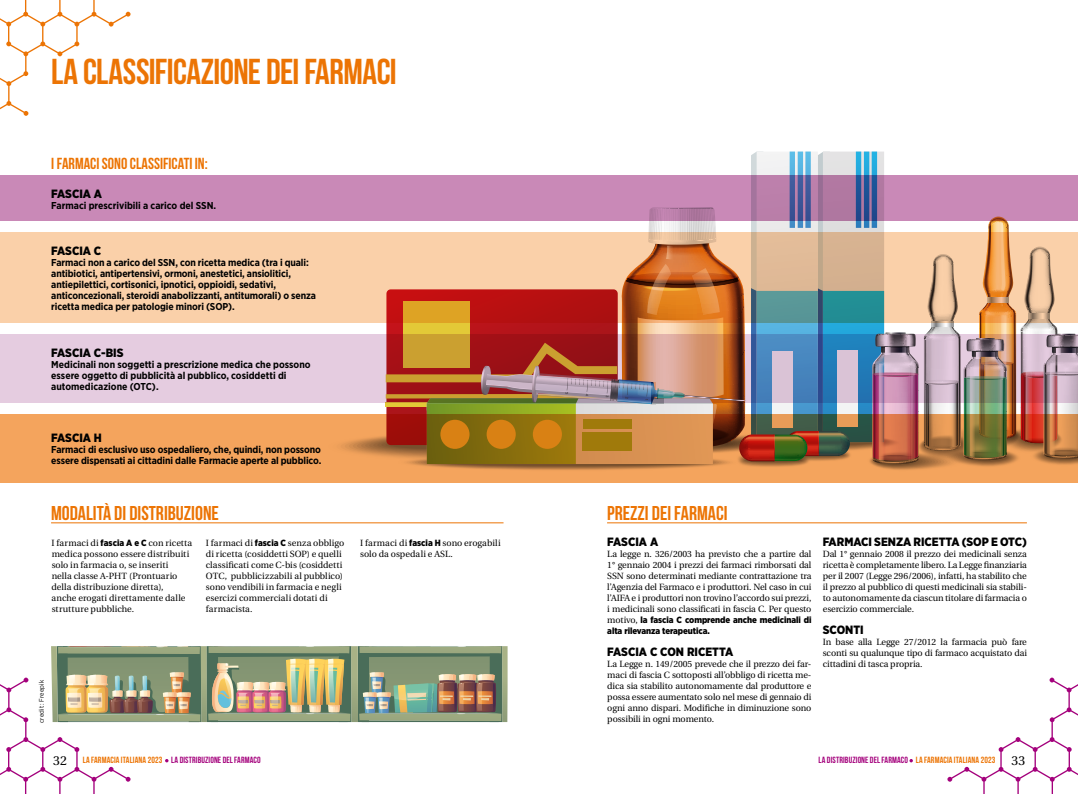
<style>
.page{position:relative;width:1078px;height:794px;background:#fff}
.page>*{position:absolute;margin:0;border:0;box-sizing:border-box;transform-origin:0 0}
.t1{font:700 36px "Bebas Neue";letter-spacing:-.015em;color:#ec7404}
.t2{font:700 20px "Bebas Neue";color:#ec7404}
.t3{font:700 16px "Bebas Neue";color:#ec7404}
.t4{font:900 12px "Gotham Narrow";color:#000}
.t5{font:700 10px/11px "Gotham Narrow";letter-spacing:-.01em;color:#000}
.t6{font:9px/11px "Heuristica";letter-spacing:-.005em;color:#000;text-align:justify}
.t7{font:700 9px "Bebas Neue";letter-spacing:.015em;color:#a4017c}
.t8{font:900 9px/11px "Gotham Narrow";letter-spacing:-.01em;color:#000}
.t9{font:6.6px "Gotham Narrow";letter-spacing:.025em;color:#000}
.s1{font-family:"Gotham Narrow";font-weight:900}
.s2{font-family:"Heuristica";font-weight:400}
.s3{font-family:"Heuristica";font-weight:400;font-size:13px;color:#000}
.s4{color:#ec7404}
</style>
<div class="page">
<svg style="left:947px;top:677px;width:130px;height:117px"></svg>
<hr style="left:607px;top:522px;width:419px;height:1px;background:#ec7404">
<svg style="left:353px;top:152px;width:724px;height:262px"></svg>
<svg style="left:0;top:0;width:130px;height:116px"></svg>
<hr style="left:51px;top:522px;width:452px;height:1px;background:#ec7404">
<svg style="left:351px;top:646px;width:7px;height:76px"></svg>
<img style="left:358px;top:646px;width:149px;height:76px">
<svg style="left:0;top:646px;width:351px;height:148px"></svg>
<div style="left:0;top:176px;width:1077px;height:45px;background:#c989b7"></div>
<svg style="left:0;top:334px;width:1077px;height:69px;background:#ba989e"></svg>
<svg style="left:0;top:232px;width:1077px;height:91px;background:#e3b18b"></svg>
<svg style="left:0;top:414px;width:1077px;height:68px;background:#cc8847"></svg>
<h1 class="t1" style="left:51px;top:52px;width:347px">LA CLASSIFICAZIONE DEI FARMACI</h1>
<h3 class="t3" style="left:51px;top:154px;width:158px">I FARMACI SONO CLASSIFICATI IN:</h3>
<h3 class="t4" style="left:51px;top:186px;width:52px">FASCIA A</h3>
<p class="t5" style="left:51px;top:200px;width:166px">Farmaci prescrivibili a carico del SSN.</p>
<h3 class="t4" style="left:51px;top:243px;width:52px">FASCIA C</h3>
<p class="t5" style="left:51px;top:257px;width:266px">Farmaci non a carico del SSN, con ricetta medica (tra i quali: antibiotici, antipertensivi, ormoni, anestetici, ansiolitici, antiepilettici, cortisonici, ipnotici, oppioidi, sedativi, anticoncezionali, steroidi anabolizzanti, antitumorali) o senza ricetta medica per patologie minori (SOP).</p>
<h3 class="t4" style="left:51px;top:345px;width:74px">FASCIA C-BIS</h3>
<p class="t5" style="left:51px;top:359px;width:261px">Medicinali non soggetti a prescrizione medica che possono essere oggetto di pubblicità al pubblico, cosiddetti di automedicazione (OTC).</p>
<h3 class="t4" style="left:51px;top:430px;width:52px">FASCIA H</h3>
<p class="t5" style="left:51px;top:444px;width:271px">Farmaci di esclusivo uso ospedaliero, che, quindi, non possono essere dispensati ai cittadini dalle Farmacie aperte al pubblico.</p>
<h2 class="t2" style="left:51px;top:502px;width:169px">MODALITÀ DI DISTRIBUZIONE</h2>
<p class="t6" style="left:51px;top:538px;width:142px;text-align:left">I farmaci di <span class="s1">fascia A e C</span> con ricetta medica possono essere distribuiti solo in farmacia o, se inseriti<br>nella classe A-PHT (Prontuario della distribuzione diretta),<br>anche erogati direttamente dalle strutture pubbliche.</p>
<p class="t6" style="left:206px;top:538px;width:140px;text-align:left">I farmaci di <span class="s1">fascia C</span> senza obbligo di ricetta (cosiddetti SOP) e quelli classificati come C-bis (cosiddetti<br>OTC, pubblicizzabili al pubblico) sono vendibili in farmacia e negli esercizi commerciali dotati di farmacista.</p>
<p class="t6" style="left:360px;top:538px;width:142px">I farmaci di <span class="s1">fascia H</span> sono erogabili solo da ospedali e ASL.</p>
<p class="t9" style="left:37px;top:723px;width:45px;rotate:-90deg">credit: Freepik</p>
<h2 class="t2" style="left:607px;top:502px;width:122px">PREZZI DEI FARMACI</h2>
<h3 class="t4" style="left:607px;top:534px;width:52px">FASCIA A</h3>
<p class="t6" style="left:607px;top:549px;width:206px">La legge n. 326/2003 ha previsto che a partire dal 1° gennaio 2004 i prezzi dei farmaci rimborsati dal SSN sono determinati mediante contrattazione tra l’Agenzia del Farmaco e i produttori. Nel caso in cui l’AIFA e i produttori non trovino l’accordo sui prezzi, i medicinali sono classificati in fascia C. Per questo</p>
<p class="t8" style="left:607px;top:614px;width:205px"><span class="s2">motivo,</span> la fascia C comprende anche medicinali di alta rilevanza terapeutica.</p>
<h3 class="t4" style="left:607px;top:644px;width:127px">FASCIA C CON RICETTA</h3>
<p class="t6" style="left:607px;top:659px;width:205px">La Legge n. 149/2005 prevede che il prezzo dei far&shy;maci di fascia C sottoposti all’obbligo di ricetta me&shy;dica sia stabilito autonomamente dal produttore e possa essere aumentato solo nel mese di gennaio di ogni anno dispari. Modifiche in diminuzione sono possibili in ogni momento.</p>
<h3 class="t4" style="left:822px;top:534px;width:205px">FARMACI SENZA RICETTA (SOP E OTC)</h3>
<p class="t6" style="left:822px;top:549px;width:205px">Dal 1° gennaio 2008 il prezzo dei medicinali senza ricetta è completamente libero. La Legge finanziaria per il 2007 (Legge 296/2006), infatti, ha stabilito che il prezzo al pubblico di questi medicinali sia stabili&shy;to autonomamente da ciascun titolare di farmacia o esercizio commerciale.</p>
<h3 class="t4" style="left:822px;top:622px;width:42px">SCONTI</h3>
<p class="t6" style="left:822px;top:637px;width:205px">In base alla Legge 27/2012 la farmacia può fare sconti su qualunque tipo di farmaco acquistato dai cittadini di tasca propria.</p>
<p class="t7" style="left:53px;top:755px;width:209px"><span class="s3">32</span> <span class="s4">LA FARMACIA ITALIANA 2023</span> LA DISTRIBUZIONE DEL FARMACO</p>
<p class="t7" style="left:818px;top:755px;width:208px">LA DISTRIBUZIONE DEL FARMACO <span class="s4">LA FARMACIA ITALIANA 2023</span> <span class="s3">33</span></p>
</div>
